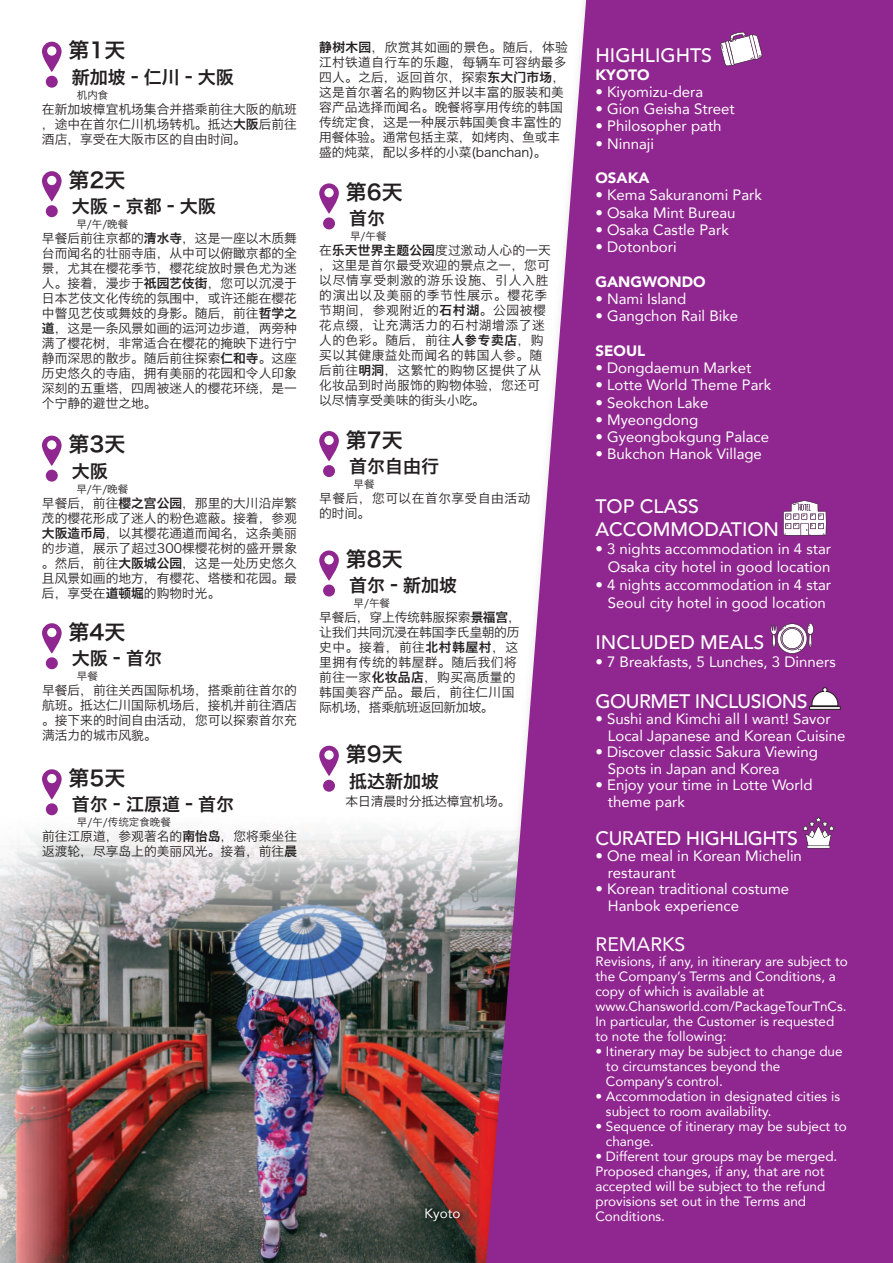
<style>
.page{position:relative;width:893px;height:1263px;background:#fff}
.page>*{position:absolute;margin:0;border:0;box-sizing:border-box;transform-origin:0 0}
.t1{font:21px "Hiragino Sans GB W6";color:#231f20}
.t2{font:500 19.5px/23.4px "Avenir";color:#fff}
.t3{font:500 19.5px "Avenir";letter-spacing:-.025em;color:#fff}
.t4{font:19.5px "Avenir";color:#fff}
.t5{font:18px "Hiragino Sans GB W6";color:#231f20}
.t6{font:15px/16.5px "Avenir";color:#fff}
.t7{font:900 15px "Avenir";color:#fff}
.t8{font:13.5px/15px "Avenir";color:#fff}
.t9{font:12.75px/15px "Hiragino Sans GB W3";color:#231f20;text-align:justify}
.t10{font:12.75px/15px "Hiragino Sans GB W3";letter-spacing:.03em;color:#231f20}
.t11{font:12.75px/15px "Hiragino Sans GB W3";letter-spacing:.04em;color:#231f20}
.t12{font:10.5px "Hiragino Sans GB W3";color:#231f20}
.s1{font-family:"Hiragino Sans GB W6"}
</style>
<div class="page">
<img style="left:136px;top:1006px;width:336px;height:257px">
<img style="left:136px;top:745px;width:336px;height:261px">
<img style="left:0;top:657px;width:136px;height:606px">
<div style="left:323px;top:780px;width:12px;height:12px;background:#90268f;border-radius:50%"></div>
<svg style="left:319px;top:746px;width:20px;height:30px"></svg>
<div style="left:46px;top:657px;width:12px;height:12px;background:#90268f;border-radius:50%"></div>
<svg style="left:42px;top:623px;width:20px;height:31px"></svg>
<div style="left:323px;top:584px;width:12px;height:12px;background:#90268f;border-radius:50%"></div>
<svg style="left:319px;top:550px;width:20px;height:31px"></svg>
<div style="left:323px;top:465px;width:12px;height:12px;background:#90268f;border-radius:50%"></div>
<svg style="left:319px;top:431px;width:20px;height:30px"></svg>
<div style="left:323px;top:217px;width:12px;height:12px;background:#90268f;border-radius:50%"></div>
<svg style="left:319px;top:183px;width:20px;height:31px"></svg>
<div style="left:46px;top:76px;width:12px;height:12px;background:#90268f;border-radius:50%"></div>
<svg style="left:42px;top:42px;width:20px;height:30px"></svg>
<div style="left:46px;top:205px;width:12px;height:12px;background:#90268f;border-radius:50%"></div>
<svg style="left:42px;top:171px;width:20px;height:31px"></svg>
<div style="left:46px;top:470px;width:12px;height:12px;background:#90268f;border-radius:50%"></div>
<svg style="left:42px;top:436px;width:20px;height:30px"></svg>
<img style="left:472px;top:832px;width:12px;height:431px">
<svg style="left:484px;top:0;width:409px;height:1263px;background:#9c3f9a"></svg>
<svg style="left:770px;top:623px;width:44px;height:31px"></svg>
<svg style="left:719px;top:31px;width:44px;height:36px"></svg>
<svg style="left:783px;top:500px;width:44px;height:36px"></svg>
<svg style="left:809px;top:687px;width:32px;height:23px"></svg>
<div style="left:46px;top:803px;width:12px;height:12px;background:#90268f;border-radius:50%"></div>
<svg style="left:42px;top:769px;width:20px;height:31px"></svg>
<img style="left:422px;top:1204px;width:44px;height:25px">
<svg style="left:800px;top:802px;width:37px;height:47px"></svg>
<h1 class="t1" style="left:69px;top:36px;width:58px">第1天</h1>
<h3 class="t5" style="left:72px;top:65px;width:164px">新加坡–仁川–大阪</h3>
<p class="t12" style="left:77px;top:88px;width:33px">机内食</p>
<p class="t9" style="left:42px;top:101px;width:256px">在新加坡樟宜机场集合并搭乘前往大阪的航班，途中在首尔仁川机场转机。抵达<span class="s1">大阪</span>后前往酒店，享受在大阪市区的自由时间。</p>
<h1 class="t1" style="left:69px;top:166px;width:58px">第2天</h1>
<h3 class="t5" style="left:72px;top:195px;width:146px">大阪–京都–大阪</h3>
<p class="t12" style="left:76px;top:218px;width:53px">早/午/晚餐</p>
<p class="t9" style="left:42px;top:231px;width:256px">早餐后前往京都的<span class="s1">清水寺</span>，这是一座以木质舞台而闻名的壮丽寺庙，从中可以俯瞰京都的全景，尤其在樱花季节，樱花绽放时景色尤为迷人。接着，漫步于<span class="s1">祇园艺伎街</span>，您可以沉浸于日本艺伎文化传统的氛围中，或许还能在樱花中瞥见艺伎或舞妓的身影。随后，前往<span class="s1">哲学之道</span>，这是一条风景如画的运河边步道，两旁种满了樱花树，非常适合在樱花的掩映下进行宁静而深思的散步。随后前往探索<span class="s1">仁和寺</span>。这座历史悠久的寺庙，拥有美丽的花园和令人印象深刻的五重塔，四周被迷人的樱花环绕，是一个宁静的避世之地。</p>
<h1 class="t1" style="left:69px;top:430px;width:58px">第3天</h1>
<h3 class="t5" style="left:72px;top:459px;width:37px">大阪</h3>
<p class="t12" style="left:76px;top:482px;width:53px">早/午/晚餐</p>
<p class="t9" style="left:42px;top:495px;width:257px">早餐后，前往<span class="s1">樱之宫公园</span>，那里的大川沿岸繁茂的樱花形成了迷人的粉色遮蔽。接着，参观<span class="s1">大阪造币局</span>，以其樱花通道而闻名，这条美丽的步道，展示了超过300棵樱花树的盛开景象。然后，前往<span class="s1">大阪城公园</span>，这是一处历史悠久且风景如画的地方，有樱花、塔楼和花园。最后，享受在<span class="s1">道顿堀</span>的购物时光。</p>
<h1 class="t1" style="left:69px;top:618px;width:58px">第4天</h1>
<h3 class="t5" style="left:72px;top:647px;width:91px">大阪–首尔</h3>
<p class="t12" style="left:77px;top:670px;width:23px">早餐</p>
<p class="t9" style="left:42px;top:683px;width:256px">早餐后，前往关西国际机场，搭乘前往首尔的航班。抵达仁川国际机场后，接机并前往酒店。接下来的时间自由活动，您可以探索首尔充满活力的城市风貌。</p>
<h1 class="t1" style="left:69px;top:764px;width:58px">第5天</h1>
<h3 class="t5" style="left:72px;top:793px;width:164px">首尔–江原道–首尔</h3>
<p class="t12" style="left:77px;top:816px;width:95px">早/午/传统定食晚餐</p>
<p class="t9" style="left:42px;top:829px;width:257px">前往江原道，参观著名的<span class="s1">南怡岛</span>，您将乘坐往返渡轮，尽享岛上的美丽风光。接着，前往<span class="s1">晨</span></p>
<p class="t9" style="left:319px;top:39px;width:250px;text-align:left"><span class="s1">静树木园</span>，欣赏其如画的景色。随后，体验江村铁道自行车的乐趣，每辆车可容纳最多四人。之后，返回首尔，探索<span class="s1">东大门市场</span>，这是首尔著名的购物区并以丰富的服装和美容产品选择而闻名。晚餐将享用传统的韩国传统定食，这是一种展示韩国美食丰富性的用餐体验。通常包括主菜，如烤肉、鱼或丰盛的炖菜，配以多样的小菜(banchan)。</p>
<h1 class="t1" style="left:346px;top:178px;width:58px">第6天</h1>
<h3 class="t5" style="left:349px;top:207px;width:37px">首尔</h3>
<p class="t12" style="left:350px;top:230px;width:38px">早/午餐</p>
<p class="t10" style="left:319px;top:243px;width:233px">在<span class="s1">乐天世界主题公园</span>度过激动人心的一天，这里是首尔最受欢迎的景点之一，您可以尽情享受刺激的游乐设施、引人入胜的演出以及美丽的季节性展示。樱花季节期间，参观附近的<span class="s1">石村湖</span>。公园被樱花点缀，让充满活力的石村湖增添了迷人的色彩。随后，前往<span class="s1">人参专卖店</span>，购买以其健康益处而闻名的韩国人参。随后前往<span class="s1">明洞</span>，这繁忙的购物区提供了从化妆品到时尚服饰的购物体验，您还可以尽情享受美味的街头小吃。</p>
<h1 class="t1" style="left:346px;top:426px;width:58px">第7天</h1>
<h3 class="t5" style="left:349px;top:454px;width:92px">首尔自由行</h3>
<p class="t12" style="left:354px;top:477px;width:22px">早餐</p>
<p class="t11" style="left:319px;top:490px;width:213px">早餐后，您可以在首尔享受自由活动的时间。</p>
<h1 class="t1" style="left:346px;top:545px;width:58px">第8天</h1>
<h3 class="t5" style="left:349px;top:574px;width:110px">首尔–新加坡</h3>
<p class="t12" style="left:354px;top:597px;width:38px">早/午餐</p>
<p class="t9" style="left:319px;top:610px;width:203px;text-align:left">早餐后，穿上传统韩服探索<span class="s1">景福宫</span>，让我们共同沉浸在韩国李氏皇朝的历史中。接着，前往<span class="s1">北村韩屋村</span>，这里拥有传统的韩屋群。随后我们将前往一家<span class="s1">化妆品店</span>，购买高质量的韩国美容产品。最后，前往仁川国际机场，搭乘航班返回新加坡。</p>
<h1 class="t1" style="left:346px;top:740px;width:58px">第9天</h1>
<h3 class="t5" style="left:349px;top:769px;width:92px">抵达新加坡</h3>
<p class="t9" style="left:345px;top:793px;width:166px">本日清晨时分抵达樟宜机场。</p>
<p class="t8" style="left:425px;top:1205px;width:37px">Kyoto</p>
<h2 class="t2" style="left:595px;top:42px;width:118px">HIGHLIGHTS</h2>
<p class="t7" style="left:595px;top:62px;width:56px">KYOTO</p>
<p class="t6" style="left:595px;top:83px;width:109px">• Kiyomizu-dera</p>
<p class="t6" style="left:595px;top:100px;width:141px">• Gion Geisha Street</p>
<p class="t6" style="left:595px;top:118px;width:128px">• Philosopher path</p>
<p class="t6" style="left:595px;top:135px;width:60px">• Ninnaji</p>
<p class="t7" style="left:595px;top:165px;width:56px">OSAKA</p>
<p class="t6" style="left:595px;top:187px;width:168px">• Kema Sakuranomi Park</p>
<p class="t6" style="left:595px;top:204px;width:142px">• Osaka Mint Bureau</p>
<p class="t6" style="left:595px;top:221px;width:135px">• Osaka Castle Park</p>
<p class="t6" style="left:595px;top:238px;width:83px">• Dotonbori</p>
<p class="t7" style="left:595px;top:269px;width:112px">GANGWONDO</p>
<p class="t6" style="left:595px;top:290px;width:92px">• Nami Island</p>
<p class="t6" style="left:595px;top:307px;width:144px">• Gangchon Rail Bike</p>
<p class="t7" style="left:595px;top:338px;width:51px">SEOUL</p>
<p class="t6" style="left:595px;top:359px;width:157px">• Dongdaemun Market</p>
<p class="t6" style="left:595px;top:376px;width:177px">• Lotte World Theme Park</p>
<p class="t6" style="left:595px;top:394px;width:114px">• Seokchon Lake</p>
<p class="t6" style="left:595px;top:411px;width:104px">• Myeongdong</p>
<p class="t6" style="left:595px;top:428px;width:175px">• Gyeongbokgung Palace</p>
<p class="t6" style="left:595px;top:445px;width:168px">• Bukchon Hanok Village</p>
<h2 class="t2" style="left:595px;top:493px;width:185px">TOP CLASS<br>ACCOMMODATION</h2>
<p class="t6" style="left:595px;top:540px;width:237px;line-height:18px;text-align:right">• 3 nights accommodation in 4 star<br>Osaka city hotel in good location</p>
<p class="t6" style="left:595px;top:576px;width:237px;line-height:18px;text-align:center">• 4 nights accommodation in 4 star<br>Seoul city hotel in good location</p>
<h2 class="t2" style="left:595px;top:629px;width:171px">INCLUDED MEALS</h2>
<p class="t6" style="left:595px;top:653px;width:242px">• 7 Breakfasts, 5 Lunches, 3 Dinners</p>
<h2 class="t3" style="left:595px;top:684px;width:214px">GOURMET INCLUSIONS</h2>
<p class="t6" style="left:608px;top:710px;width:239px;text-indent:-13px">• Sushi and Kimchi all I want! Savor<br>Local Japanese and Korean Cuisine</p>
<p class="t6" style="left:608px;top:743px;width:212px;text-indent:-13px">• Discover classic Sakura Viewing<br>Spots in Japan and Korea</p>
<p class="t6" style="left:608px;top:776px;width:206px;text-indent:-13px">• Enjoy your time in Lotte World theme park</p>
<h2 class="t3" style="left:595px;top:821px;width:204px">CURATED HIGHLIGHTS</h2>
<p class="t6" style="left:608px;top:847px;width:195px;text-indent:-13px">• One meal in Korean Michelin restaurant</p>
<p class="t6" style="left:608px;top:880px;width:183px;text-indent:-13px">• Korean traditional costume<br>Hanbok experience</p>
<h2 class="t4" style="left:595px;top:928px;width:91px">REMARKS</h2>
<p class="t8" style="left:595px;top:953px;width:254px">Revisions, if any, in itinerary are subject to the Company’s Terms and Conditions, a copy of which is available at www.Chansworld.com/PackageTourTnCs.<br>In particular, the Customer is requested to note the following:</p>
<p class="t8" style="left:606px;top:1043px;width:238px;text-indent:-11px">• Itinerary may be subject to change due to circumstances beyond the<br>Company’s control.</p>
<p class="t8" style="left:606px;top:1088px;width:236px;text-indent:-11px">• Accommodation in designated cities is subject to room availability.</p>
<p class="t8" style="left:606px;top:1118px;width:242px;text-indent:-11px">• Sequence of itinerary may be subject to change.</p>
<p class="t8" style="left:595px;top:1148px;width:243px">• Different tour groups may be merged.<br>Proposed changes, if any, that are not accepted will be subject to the refund provisions set out in the Terms and<br>Conditions.</p>
</div>
